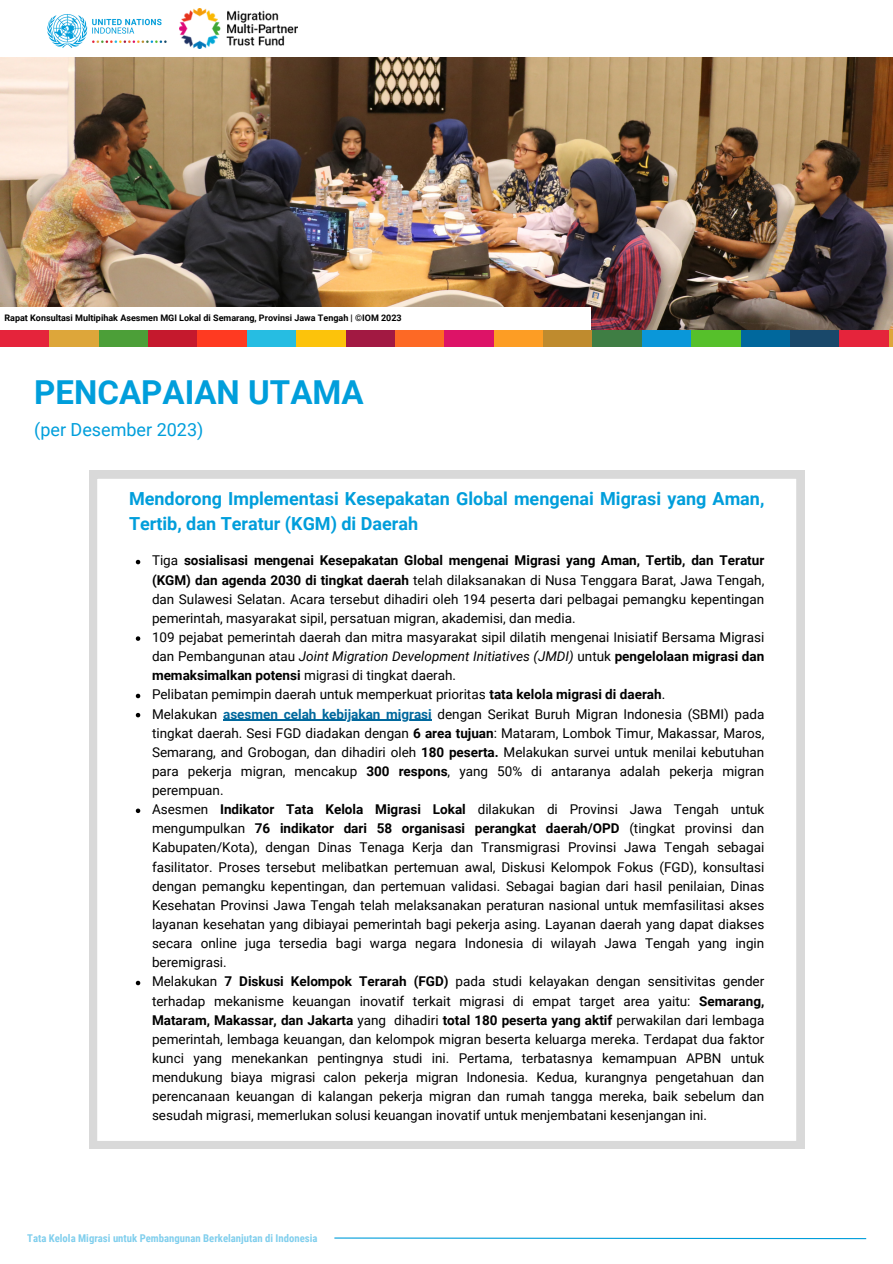
<style>
.page{position:relative;width:893px;height:1264px;background:#fff}
.page>*{position:absolute;margin:0;border:0;box-sizing:border-box;transform-origin:0 0}
.t1{font:700 33px "Roboto";color:#009edb}
.t2{font:700 18px/24.8px "Roboto";color:#009edb}
.t3{font:18px "Roboto";color:#009edb}
.t4{font:13.5px/19.2px "Roboto";color:#000;text-align:justify}
.t5{font:700 10.65px "Roboto Condensed";color:#009edb}
.t6{font:700 9px "Roboto";color:#000}
.s1{font-weight:700}
.s2{font-style:italic}
.s3{font-weight:700;color:#00689d}
</style>
<div class="page">
<svg style="left:89px;top:471px;width:715px;height:677px"></svg>
<svg style="left:136px;top:560px;width:4px;height:4px"></svg>
<svg style="left:136px;top:636px;width:4px;height:5px"></svg>
<svg style="left:136px;top:693px;width:4px;height:5px"></svg>
<svg style="left:136px;top:713px;width:4px;height:4px"></svg>
<hr style="left:223px;top:719px;width:209px;height:1px;background:#00689d">
<svg style="left:136px;top:808px;width:4px;height:5px"></svg>
<svg style="left:136px;top:980px;width:4px;height:5px"></svg>
<div style="left:0;top:327px;width:49px;height:20px;background:#e5243b"></div>
<div style="left:49px;top:327px;width:50px;height:20px;background:#dda63a"></div>
<div style="left:99px;top:327px;width:49px;height:20px;background:#4c9f38"></div>
<div style="left:148px;top:327px;width:49px;height:20px;background:#c5192d"></div>
<div style="left:197px;top:327px;width:50px;height:20px;background:#ff3a21"></div>
<div style="left:247px;top:327px;width:49px;height:20px;background:#26bde2"></div>
<div style="left:296px;top:327px;width:50px;height:20px;background:#fcc30b"></div>
<div style="left:346px;top:327px;width:49px;height:20px;background:#a21942"></div>
<div style="left:395px;top:327px;width:49px;height:20px;background:#fd6925"></div>
<div style="left:444px;top:327px;width:50px;height:20px;background:#dd1367"></div>
<div style="left:494px;top:327px;width:49px;height:20px;background:#fd9d24"></div>
<div style="left:543px;top:327px;width:49px;height:20px;background:#bf8b2e"></div>
<div style="left:592px;top:327px;width:50px;height:20px;background:#3f7e44"></div>
<div style="left:642px;top:327px;width:49px;height:20px;background:#0a97d9"></div>
<div style="left:691px;top:327px;width:50px;height:20px;background:#56c02b"></div>
<div style="left:741px;top:327px;width:49px;height:20px;background:#00689d"></div>
<div style="left:790px;top:327px;width:49px;height:20px;background:#19486a"></div>
<div style="left:839px;top:327px;width:50px;height:20px;background:#e5243b"></div>
<hr style="left:889px;top:327px;width:3px;height:20px;background:#dda63a">
<img style="left:0;top:57px;width:892px;height:272px">
<svg style="left:334px;top:1237px;width:533px;height:2px"></svg>
<div style="left:0;top:307px;width:591px;height:22px;background:#fff"></div>
<img style="left:47px;top:14px;width:120px;height:34px">
<img style="left:179px;top:8px;width:118px;height:41px">
<p class="t6" style="left:4px;top:310px;width:521px">Local Migration Governance Indicators Multi Stakeholder Consultation Meeting in Semarang, Central Java Province | ©IOM 2023</p>
<p class="t6" style="left:4px;top:313px;width:399px">Rapat Konsultasi Multipihak Asesmen MGI Lokal di Semarang, Provinsi Jawa Tengah | ©IOM 2023</p>
<h3 class="t1" style="left:34px;top:374px;width:331px">PENCAPAIAN UTAMA</h3>
<h3 class="t3" style="left:34px;top:419px;width:170px">(per Desember 2023)</h3>
<h3 class="t2" style="left:129px;top:487px;width:636px">Mendorong Implementasi Kesepakatan Global mengenai Migrasi yang Aman,<br>Tertib, dan Teratur (KGM) di Daerah</h3>
<p class="t4" style="left:152px;top:551px;width:613px">Tiga <span class="s1">sosialisasi mengenai Kesepakatan Global mengenai Migrasi yang Aman, Tertib, dan Teratur (KGM) dan agenda 2030 di tingkat daerah</span> telah dilaksanakan di Nusa Tenggara Barat, Jawa Tengah, dan Sulawesi Selatan. Acara tersebut dihadiri oleh 194 peserta dari pelbagai pemangku kepentingan pemerintah, masyarakat sipil, persatuan migran, akademisi, dan media.</p>
<p class="t4" style="left:152px;top:627px;width:613px">109 pejabat pemerintah daerah dan mitra masyarakat sipil dilatih mengenai Inisiatif Bersama Migrasi dan Pembangunan atau <span class="s2">Joint Migration Development Initiatives (JMDI)</span> untuk <span class="s1">pengelolaan migrasi dan memaksimalkan potensi</span> migrasi di tingkat daerah.</p>
<h2 class="t4" style="left:152px;top:685px;width:515px">Pelibatan pemimpin daerah untuk memperkuat prioritas <span class="s1">tata kelola migrasi di daerah</span>.</h2>
<h1 class="t4" style="left:152px;top:704px;width:613px">Melakukan <span class="s3">asesmen celah kebijakan migrasi</span> dengan Serikat Buruh Migran Indonesia (SBMI) pada</h1>
<h3 class="t4" style="left:152px;top:723px;width:613px;text-align:left">tingkat daerah. Sesi FGD diadakan dengan <span class="s1">6 area tujuan</span>: Mataram, Lombok Timur, Makassar, Maros, Semarang, and Grobogan, dan dihadiri oleh <span class="s1">180 peserta.</span> Melakukan survei untuk menilai kebutuhan para pekerja migran, mencakup <span class="s1">300 respons</span>, yang 50% di antaranya adalah pekerja migran perempuan.<br>Asesmen</h3>
<h3 class="t4" style="left:152px;top:800px;width:613px;text-align:left;text-indent:68px"><span class="s1">Indikator Tata Kelola Migrasi Lokal</span> dilakukan di Provinsi Jawa Tengah untuk mengumpulkan <span class="s1">76 indikator dari 58 organisasi perangkat daerah/OPD</span> (tingkat provinsi dan Kabupaten/Kota), dengan Dinas Tenaga Kerja dan Transmigrasi Provinsi Jawa Tengah sebagai fasilitator. Proses tersebut melibatkan pertemuan awal, Diskusi Kelompok Fokus (FGD), konsultasi dengan pemangku kepentingan, dan pertemuan validasi. Sebagai bagian dari hasil penilaian, Dinas Kesehatan Provinsi Jawa Tengah telah melaksanakan peraturan nasional untuk memfasilitasi akses layanan kesehatan yang dibiayai pemerintah bagi pekerja asing. Layanan daerah yang dapat diakses secara online juga tersedia bagi warga negara Indonesia di wilayah Jawa Tengah yang ingin beremigrasi.<br>Melakukan</h3>
<h3 class="t4" style="left:152px;top:972px;width:613px;text-indent:72px"><span class="s1">7 Diskusi Kelompok Terarah (FGD)</span> pada studi kelayakan dengan sensitivitas gender terhadap mekanisme keuangan inovatif terkait migrasi di empat target area yaitu: <span class="s1">Semarang, Mataram, Makassar, dan Jakarta</span> yang dihadiri <span class="s1">total 180 peserta yang aktif</span> perwakilan dari lembaga pemerintah, lembaga keuangan, dan kelompok migran beserta keluarga mereka. Terdapat dua faktor kunci yang menekankan pentingnya studi ini. Pertama, terbatasnya kemampuan APBN untuk mendukung biaya migrasi calon pekerja migran Indonesia. Kedua, kurangnya pengetahuan dan perencanaan keuangan di kalangan pekerja migran dan rumah tangga mereka, baik sebelum dan sesudah migrasi, memerlukan solusi keuangan inovatif untuk menjembatani kesenjangan ini.</h3>
<p class="t5" style="left:27px;top:1231px;width:291px">Tata Kelola Migrasi untuk Pembangunan Berkelanjutan di Indonesia</p>
</div>
